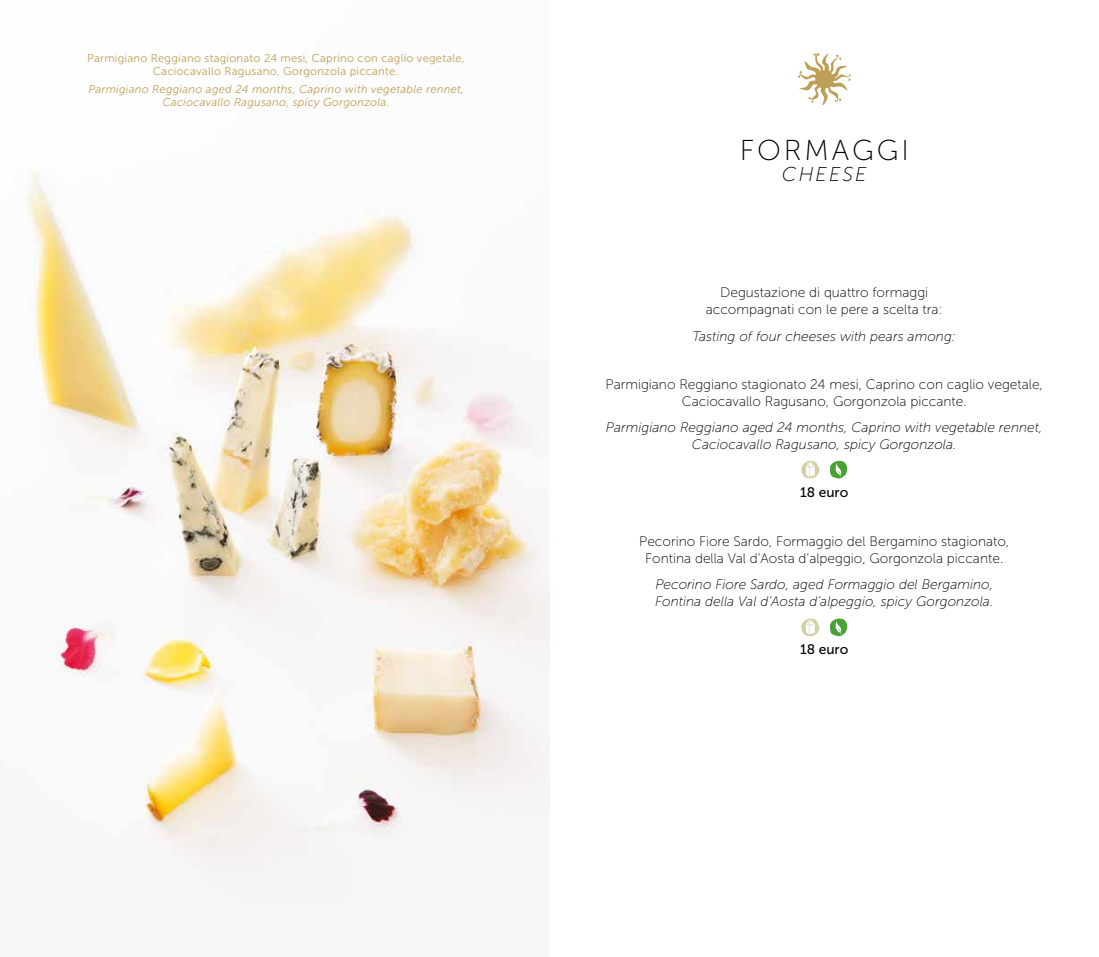
<style>
.page{position:relative;width:1099px;height:957px;background:#fff}
.page>*{position:absolute;margin:0;border:0;box-sizing:border-box;transform-origin:0 0}
.t1{font:28.75px "Museo Sans 100";letter-spacing:.1em;color:#000}
.t2{font:italic 20px "Museo Sans 100";letter-spacing:.1em;color:#000}
.t3{font:13.75px/16.2px "Museo Sans 100";color:#000;text-align:center}
.t4{font:italic 13.75px/16.2px "Museo Sans 100";color:#000;text-align:center}
.t5{font:13.75px "Museo Sans 500";color:#000}
.t6{font:11.25px/13.8px "Museo Sans 300";letter-spacing:.02em;color:#be9f56;text-align:center}
.t7{font:italic 11.25px/13.8px "Museo Sans 300";letter-spacing:.02em;color:#be9f56;text-align:center}
</style>
<div class="page">
<img style="left:27px;top:171px;width:522px;height:707px">
<svg style="left:798px;top:53px;width:52px;height:52px"></svg>
<svg style="left:801px;top:460px;width:18px;height:19px"></svg>
<svg style="left:829px;top:460px;width:18px;height:19px"></svg>
<svg style="left:801px;top:618px;width:18px;height:18px"></svg>
<svg style="left:829px;top:618px;width:18px;height:19px"></svg>
<p class="t6" style="left:87px;top:51px;width:379px">Parmigiano Reggiano stagionato 24 mesi, Caprino con caglio vegetale,<br>Caciocavallo Ragusano, Gorgonzola piccante.</p>
<p class="t7" style="left:88px;top:82px;width:377px">Parmigiano Reggiano aged 24 months, Caprino with vegetable rennet,<br>Caciocavallo Ragusano, spicy Gorgonzola.</p>
<h1 class="t1" style="left:739px;top:135px;width:171px">FORMAGGI</h1>
<h2 class="t2" style="left:782px;top:164px;width:86px">CHEESE</h2>
<p class="t3" style="left:705px;top:285px;width:238px">Degustazione di quattro formaggi accompagnati con le pere a scelta tra:</p>
<p class="t4" style="left:692px;top:328px;width:265px">Tasting of four cheeses with pears among:</p>
<p class="t3" style="left:605px;top:377px;width:439px">Parmigiano Reggiano stagionato 24 mesi, Caprino con caglio vegetale,<br>Caciocavallo Ragusano, Gorgonzola piccante.</p>
<p class="t4" style="left:606px;top:420px;width:438px">Parmigiano Reggiano aged 24 months, Caprino with vegetable rennet,<br>Caciocavallo Ragusano, spicy Gorgonzola.</p>
<p class="t5" style="left:800px;top:485px;width:50px">18 euro</p>
<p class="t3" style="left:639px;top:533px;width:371px">Pecorino Fiore Sardo, Formaggio del Bergamino stagionato,<br>Fontina della Val d’Aosta d’alpeggio, Gorgonzola piccante.</p>
<p class="t4" style="left:655px;top:577px;width:339px;text-align:left">Pecorino Fiore Sardo, aged Formaggio del Bergamino,<br>Fontina della Val d’Aosta d’alpeggio, spicy Gorgonzola.</p>
<p class="t5" style="left:800px;top:642px;width:50px">18 euro</p>
</div>
